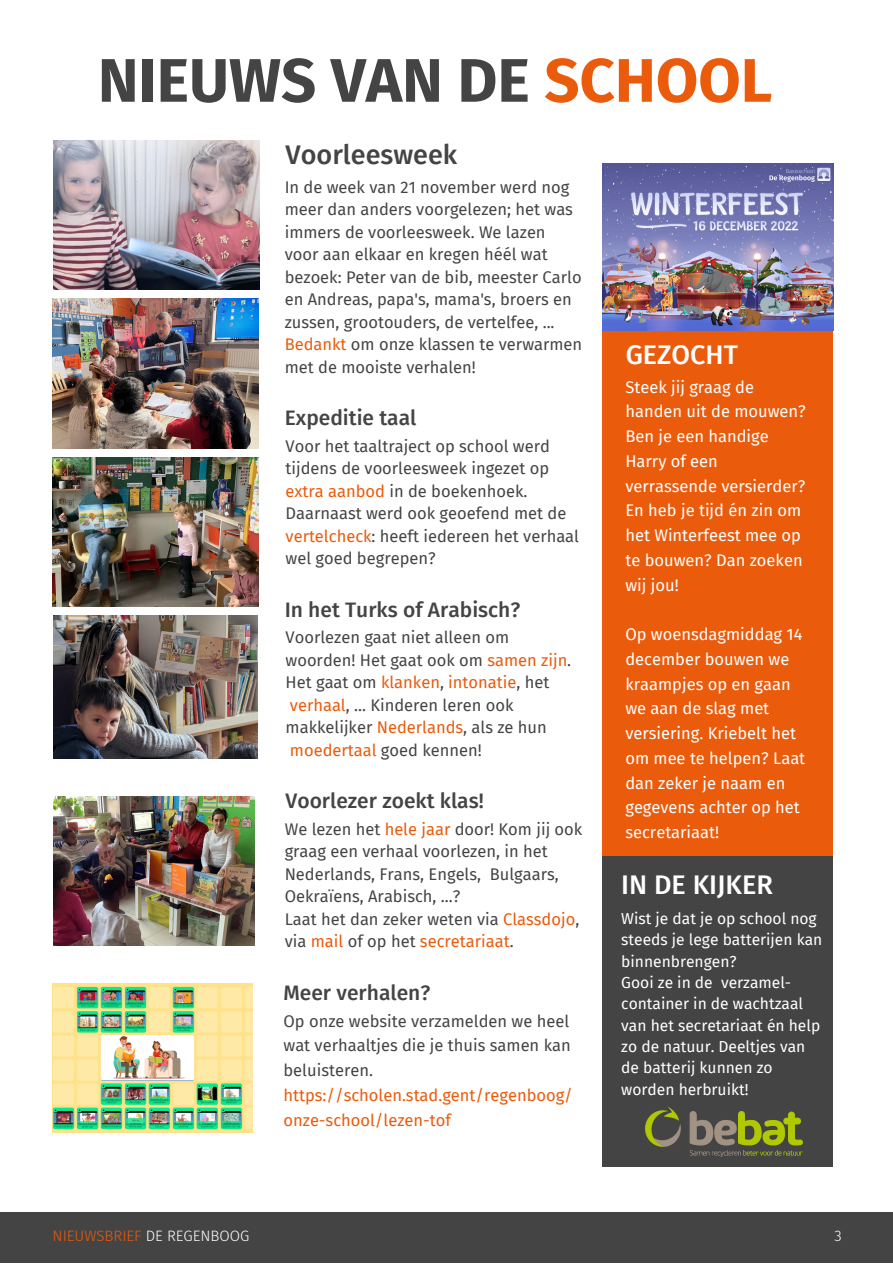
<style>
.page{position:relative;width:893px;height:1264px;background:#fff}
.page>*{position:absolute;margin:0;border:0;box-sizing:border-box;transform-origin:0 0}
.t1{font:700 61.5px "Fira Sans";color:#444}
.t2{font:500 27px "Fira Sans";color:#fff}
.t3{font:500 27px "Fira Sans";color:#444}
.t4{font:500 21px "Fira Sans";color:#444}
.t5{font:16.5px/22.5px "Fira Sans";color:#444}
.t6{font:16.5px/24.8px "Fira Sans";color:#fff}
.t7{font:16.5px/24.8px "Fira Sans";color:#ea5b0c}
.t8{font:15.6px/21.3px "Fira Sans";color:#fff}
.t9{font:300 15px "Fira Sans";color:#ea5b0c}
.t10{font:300 15px "Fira Sans";color:#fff}
.s1{color:#ea5b0c}
.s2{color:#fff}
</style>
<div class="page">
<div style="left:0;top:1211px;width:892px;height:51px;background:#444"></div>
<div style="left:602px;top:316px;width:230px;height:544px;background:#ea5b0c"></div>
<div style="left:602px;top:856px;width:231px;height:310px;background:#444"></div>
<img style="left:602px;top:164px;width:231px;height:166px">
<img style="left:54px;top:140px;width:205px;height:150px">
<img style="left:53px;top:299px;width:205px;height:149px">
<img style="left:53px;top:983px;width:200px;height:149px">
<img style="left:54px;top:615px;width:203px;height:143px">
<img style="left:53px;top:457px;width:205px;height:149px">
<img style="left:645px;top:1107px;width:157px;height:49px">
<img style="left:54px;top:796px;width:200px;height:149px">
<h1 class="t1" style="left:98px;top:44px;width:676px">NIEUWS VAN DE <span class="s1">SCHOOL</span></h1>
<h2 class="t3" style="left:285px;top:139px;width:173px">Voorleesweek</h2>
<p class="t5" style="left:285px;top:176px;width:299px">In de week van 21 november werd nog meer dan anders voorgelezen; het was immers de voorleesweek. We lazen voor aan elkaar en kregen héél wat bezoek: Peter van de bib, meester Carlo en Andreas, papa's, mama's, broers en zussen, grootouders, de vertelfee, ...<br><span class="s1">Bedankt</span> om onze klassen te verwarmen met de mooiste verhalen!</p>
<p class="t4" style="left:285px;top:405px;width:133px">Expeditie taal</p>
<p class="t5" style="left:285px;top:435px;width:295px">Voor het taaltraject op school werd tijdens de voorleesweek ingezet op <span class="s1">extra aanbod</span> in de boekenhoek.<br>Daarnaast werd ook geoefend met de <span class="s1">vertelcheck</span>: heeft iedereen het verhaal wel goed begrepen?</p>
<p class="t4" style="left:285px;top:597px;width:237px">In het Turks of Arabisch?</p>
<p class="t5" style="left:285px;top:626px;width:287px">Voorlezen gaat niet alleen om woorden! Het gaat ook om <span class="s1">samen zijn</span>.<br>Het gaat om <span class="s1">klanken</span>, <span class="s1">intonatie</span>, het <span class="s1">verhaal</span>, ... Kinderen leren ook makkelijker <span class="s1">Nederlands</span>, als ze hun <span class="s1">moedertaal</span> goed kennen!</p>
<p class="t4" style="left:285px;top:788px;width:200px">Voorlezer zoekt klas!</p>
<p class="t5" style="left:285px;top:818px;width:299px">We lezen het <span class="s1">hele jaar</span> door! Kom jij ook graag een verhaal voorlezen, in het Nederlands, Frans, Engels, Bulgaars, Oekraïens, Arabisch, ...?<br>Laat het dan zeker weten via <span class="s1">Classdojo</span>, via <span class="s1">mail</span> of op het <span class="s1">secretariaat</span>.</p>
<p class="t4" style="left:283px;top:980px;width:148px">Meer verhalen?</p>
<p class="t5" style="left:283px;top:1008px;width:289px;line-height:24.8px;text-align:justify">Op onze website verzamelden we heel wat verhaaltjes die je thuis samen kan beluisteren.</p>
<p class="t7" style="left:283px;top:1082px;width:291px">https://scholen.stad.gent/regenboog/ onze-school/lezen-tof</p>
<h2 class="t2" style="left:625px;top:338px;width:114px">GEZOCHT</h2>
<p class="t6" style="left:625px;top:375px;width:182px">Steek jij graag de handen uit de mouwen?<br>Ben je een handige<br>Harry of een verrassende versierder?<br>En heb je tijd én zin om het Winterfeest mee op te bouwen? Dan zoeken wij jou!</p>
<p class="t6" style="left:625px;top:622px;width:181px">Op woensdagmiddag 14 december bouwen we kraampjes op en gaan we aan de slag met versiering. Kriebelt het om mee te helpen? Laat dan zeker je naam en gegevens achter op het secretariaat!</p>
<h2 class="t2" style="left:621px;top:868px;width:153px">IN DE KIJKER</h2>
<p class="t8" style="left:621px;top:908px;width:202px">Wist je dat je op school nog steeds je lege batterijen kan binnenbrengen?<br>Gooi ze in de verzamel&shy;container in de wachtzaal van het secretariaat én help zo de natuur. Deeltjes van de batterij kunnen zo worden herbruikt!</p>
<p class="t9" style="left:53px;top:1227px;width:198px">NIEUWSBRIEF <span class="s2">DE REGENBOOG</span></p>
<p class="t10" style="left:834px;top:1227px;width:9px">3</p>
</div>
